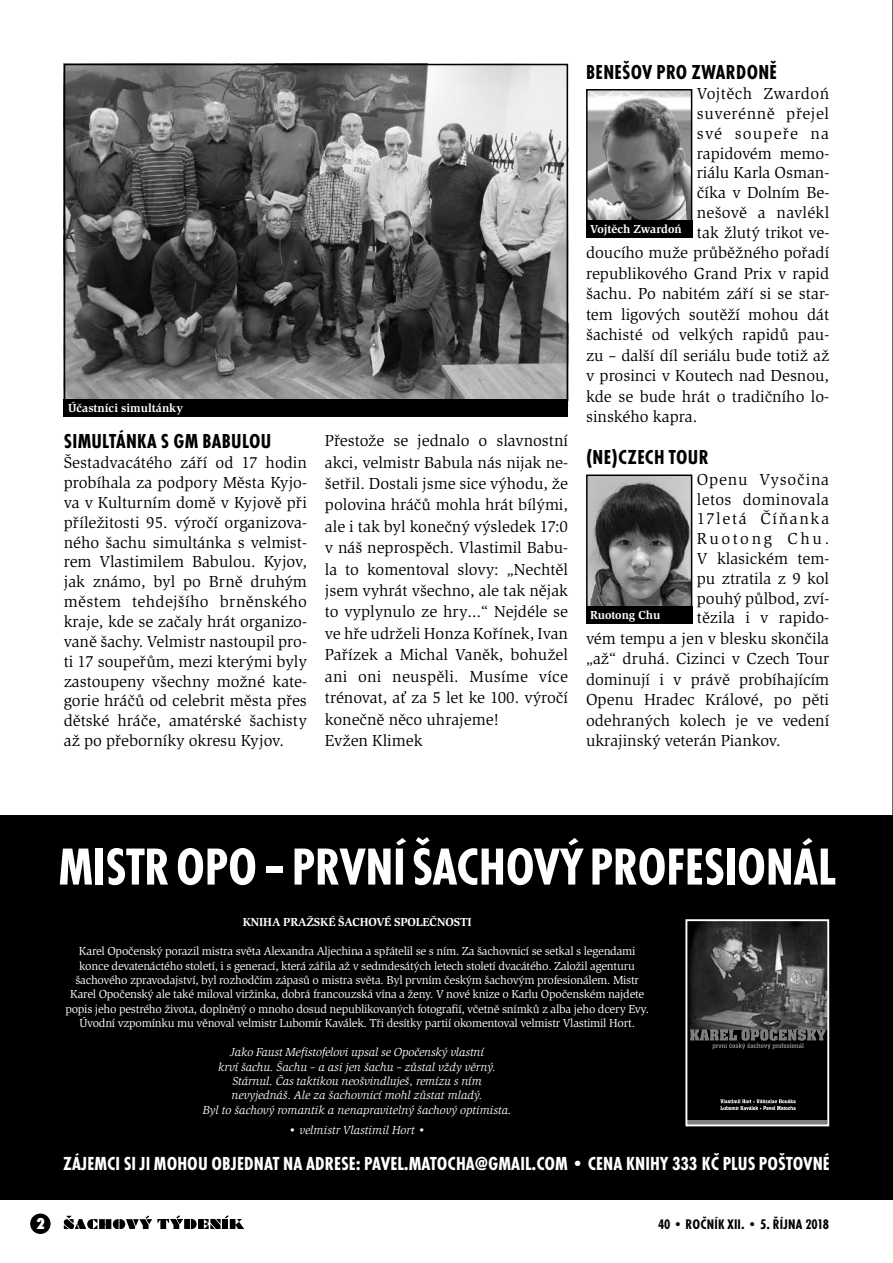
<style>
.page{position:relative;width:893px;height:1263px;background:#fff}
.page>*{position:absolute;margin:0;border:0;box-sizing:border-box;transform-origin:0 0}
.t1{font:700 condensed 54px "Futura TOT";letter-spacing:-.005em;color:#fff}
.t2{font:700 condensed 21px "Futura TOT";letter-spacing:.015em;color:#000}
.t3{font:700 condensed 19.65px "Futura TOT";letter-spacing:.005em;color:#fff}
.t4{font:16.5px/19.8px "Slimbach Itc TOT";color:#000;text-align:justify}
.t5{font:16.5px "Slimbach Itc TOT";letter-spacing:.025em;color:#000}
.t6{font:16.5px "Slimbach Itc TOT";letter-spacing:.04em;color:#000}
.t7{font:16.5px "Slimbach Itc TOT";letter-spacing:.05em;color:#000}
.t8{font:16.5px "Slimbach Itc TOT";letter-spacing:.105em;color:#000}
.t9{font:16.5px "Slimbach Itc TOT";letter-spacing:.07em;color:#000}
.t10{font:16.5px "Slimbach Itc TOT";letter-spacing:.16em;color:#000}
.t11{font:16.5px "Futura TOT Extr Bold Cond";color:#fff}
.t12{font:700 condensed 14.4px "Futura TOT";letter-spacing:.015em;color:#000}
.t13{font:12px/14.4px "Slimbach Itc TOT";letter-spacing:-.02em;color:#fff;text-align:center}
.t14{font:italic 12px/14.4px "Slimbach Itc TOT";letter-spacing:-.01em;color:#fff;text-align:center}
.t15{font:700 12px "Slimbach Itc TOT";letter-spacing:-.005em;color:#fff}
</style>
<div class="page">
<div style="left:30px;top:1213px;width:21px;height:21px;background:#000;border-radius:50%"></div>
<svg style="left:64px;top:1215px;width:180px;height:14px"></svg>
<svg style="left:586px;top:89px;width:107px;height:149px;background:#808080"></svg>
<div style="left:586px;top:220px;width:106px;height:18px;background:#000"></div>
<svg style="left:586px;top:474px;width:107px;height:150px;background:#696969"></svg>
<div style="left:586px;top:606px;width:106px;height:17px;background:#000"></div>
<img style="left:892px;top:0;width:1px;height:1200px">
<img style="left:67px;top:67px;width:498px;height:332px">
<div style="left:64px;top:64px;width:504px;height:343px;border:2px solid #000"></div>
<div style="left:64px;top:399px;width:504px;height:17px;background:#000"></div>
<div style="left:0;top:815px;width:893px;height:384px;background:#000"></div>
<svg style="left:685px;top:919px;width:145px;height:208px"></svg>
<p class="t15" style="left:68px;top:401px;width:116px">Účastníci simultánky</p>
<p class="t2" style="left:64px;top:429px;width:209px">SIMULTÁNKA S GM BABULOU</p>
<p class="t4" style="left:64px;top:453px;width:245px">Šestadvacátého září od 17 hodin probíhala za podpory Města Kyjo&shy;va v Kulturním domě v Kyjově při příležitosti 95. výročí organizova&shy;ného šachu simultánka s velmist&shy;rem Vlastimilem Babulou. Kyjov, jak známo, byl po Brně druhým městem tehdejšího brněnského kraje, kde se začaly hrát organizo&shy;vaně šachy. Velmistr nastoupil pro&shy;ti 17 soupeřům, mezi kterými byly zastoupeny všechny možné kate&shy;gorie hráčů od celebrit města přes dětské hráče, amatérské šachisty až po přeborníky okresu Kyjov.</p>
<p class="t4" style="left:325px;top:430px;width:245px;line-height:21.5px;text-align:left">Přestože se jednalo o slavnostní akci, velmistr Babula nás nijak ne&shy;šetřil. Dostali jsme sice výhodu, že polovina hráčů mohla hrát bílými, ale i tak byl konečný výsledek 17:0 v náš neprospěch. Vlastimil Babu&shy;la to komentoval slovy: „Nechtěl jsem vyhrát všechno, ale tak nějak to vyplynulo ze hry…“ Nejdéle se ve hře udrželi Honza Kořínek, Ivan<br>Pařízek a Michal Vaněk, bohužel ani oni neuspěli. Musíme více trénovat, ať za 5 let ke 100. výročí konečně něco uhrajeme!<br>Evžen Klimek</p>
<p class="t2" style="left:586px;top:60px;width:192px">BENEŠOV PRO ZWARDONĚ</p>
<p class="t5" style="left:697px;top:84px;width:134px">Vojtěch Zwardoń</p>
<p class="t6" style="left:697px;top:104px;width:134px">suverénně přejel</p>
<p class="t9" style="left:697px;top:124px;width:134px">své soupeře na</p>
<p class="t4" style="left:697px;top:143px;width:134px">rapidovém memo-</p>
<p class="t4" style="left:697px;top:163px;width:134px">riálu Karla Osman-</p>
<p class="t4" style="left:697px;top:183px;width:134px">číka v Dolním Be-</p>
<p class="t4" style="left:697px;top:203px;width:134px">nešově a navlékl</p>
<p class="t4" style="left:697px;top:223px;width:134px">tak žlutý trikot ve-</p>
<p class="t4" style="left:586px;top:243px;width:245px">doucího muže průběžného pořadí</p>
<p class="t4" style="left:586px;top:263px;width:245px">republikového Grand Prix v rapid</p>
<p class="t4" style="left:586px;top:284px;width:245px">šachu. Po nabitém září si se star-</p>
<p class="t4" style="left:586px;top:304px;width:245px">tem ligových soutěží mohou dát</p>
<p class="t4" style="left:586px;top:325px;width:245px">šachisté od velkých rapidů pau-</p>
<p class="t4" style="left:586px;top:345px;width:245px">zu – další díl seriálu bude totiž až</p>
<p class="t4" style="left:586px;top:366px;width:245px">v prosinci v Koutech nad Desnou,</p>
<p class="t4" style="left:586px;top:386px;width:245px">kde se bude hrát o tradičního lo-</p>
<p class="t4" style="left:586px;top:407px;width:113px">sinského kapra.</p>
<p class="t2" style="left:586px;top:445px;width:124px">(NE)CZECH TOUR</p>
<p class="t15" style="left:590px;top:222px;width:93px">Vojtěch Zwardoń</p>
<p class="t7" style="left:697px;top:470px;width:134px">Openu Vysočina</p>
<p class="t5" style="left:697px;top:489px;width:134px">letos dominovala</p>
<p class="t8" style="left:697px;top:509px;width:134px">17letá Číňanka</p>
<p class="t10" style="left:697px;top:529px;width:134px">Ruotong Chu.</p>
<p class="t4" style="left:697px;top:549px;width:134px">V klasickém tem-</p>
<p class="t4" style="left:697px;top:568px;width:134px">pu ztratila z 9 kol</p>
<p class="t4" style="left:697px;top:588px;width:134px">pouhý půlbod, zví-</p>
<p class="t4" style="left:697px;top:608px;width:134px">tězila i v rapido-</p>
<p class="t4" style="left:586px;top:628px;width:245px">vém tempu a jen v blesku skončila</p>
<p class="t4" style="left:586px;top:649px;width:245px">„až“ druhá. Cizinci v Czech Tour</p>
<p class="t4" style="left:586px;top:669px;width:245px">dominují i v právě probíhajícím</p>
<p class="t4" style="left:586px;top:690px;width:245px">Openu Hradec Králové, po pěti</p>
<p class="t4" style="left:586px;top:710px;width:245px">odehraných kolech je ve vedení</p>
<p class="t4" style="left:586px;top:731px;width:196px">ukrajinský veterán Piankov.</p>
<p class="t15" style="left:590px;top:608px;width:72px">Ruotong Chu</p>
<h1 class="t1" style="left:58px;top:835px;width:779px">MISTR OPO– PRVNÍ ŠACHOVÝ PROFESIONÁL</h1>
<p class="t15" style="left:243px;top:915px;width:230px">KNIHA PRAŽSKÉ ŠACHOVÉ SPOLEČNOSTI</p>
<p class="t13" style="left:65px;top:944px;width:585px">Karel Opočenský porazil mistra světa Alexandra Aljechina a spřátelil se s ním. Za šachovnicí se setkal s legendami konce devatenáctého století, i s generací, která zářila až v sedmdesátých letech století dvacátého. Založil agenturu šachového zpravodajství, byl rozhodčím zápasů o mistra světa. Byl prvním českým šachovým profesionálem. Mistr Karel Opočenský ale také miloval viržinka, dobrá francouzská vína a ženy. V nové knize o Karlu Opočenském najdete popis jeho pestrého života, doplněný o mnoho dosud nepublikovaných fotografií, včetně snímků z alba jeho dcery Evy.<br>Úvodní vzpomínku mu věnoval velmistr Lubomír Kaválek. Tři desítky partií okomentoval velmistr Vlastimil Hort.</p>
<p class="t14" style="left:203px;top:1045px;width:310px">Jako Faust Mefistofelovi upsal se Opočenský vlastní<br>krví šachu. Šachu – a asi jen šachu – zůstal vždy věrný.<br>Stárnul. Čas taktikou neošvindluješ, remízu s ním nevyjednáš. Ale za šachovnicí mohl zůstat mladý.<br>Byl to šachový romantik a nenapravitelný šachový optimista.</p>
<p class="t14" style="left:288px;top:1123px;width:139px">• velmistr Vlastimil Hort •</p>
<p class="t3" style="left:63px;top:1152px;width:768px">ZÁJEMCI SI JI MOHOU OBJEDNAT NA ADRESE: PAVEL.MATOCHA@GMAIL.COM • CENA KNIHY 333 KČ PLUS POŠTOVNÉ</p>
<p class="t11" style="left:36px;top:1214px;width:10px">2</p>
<p class="t12" style="left:658px;top:1216px;width:173px">40 • ROČNÍK XII. • 5. ŘÍJNA 2018</p>
</div>
